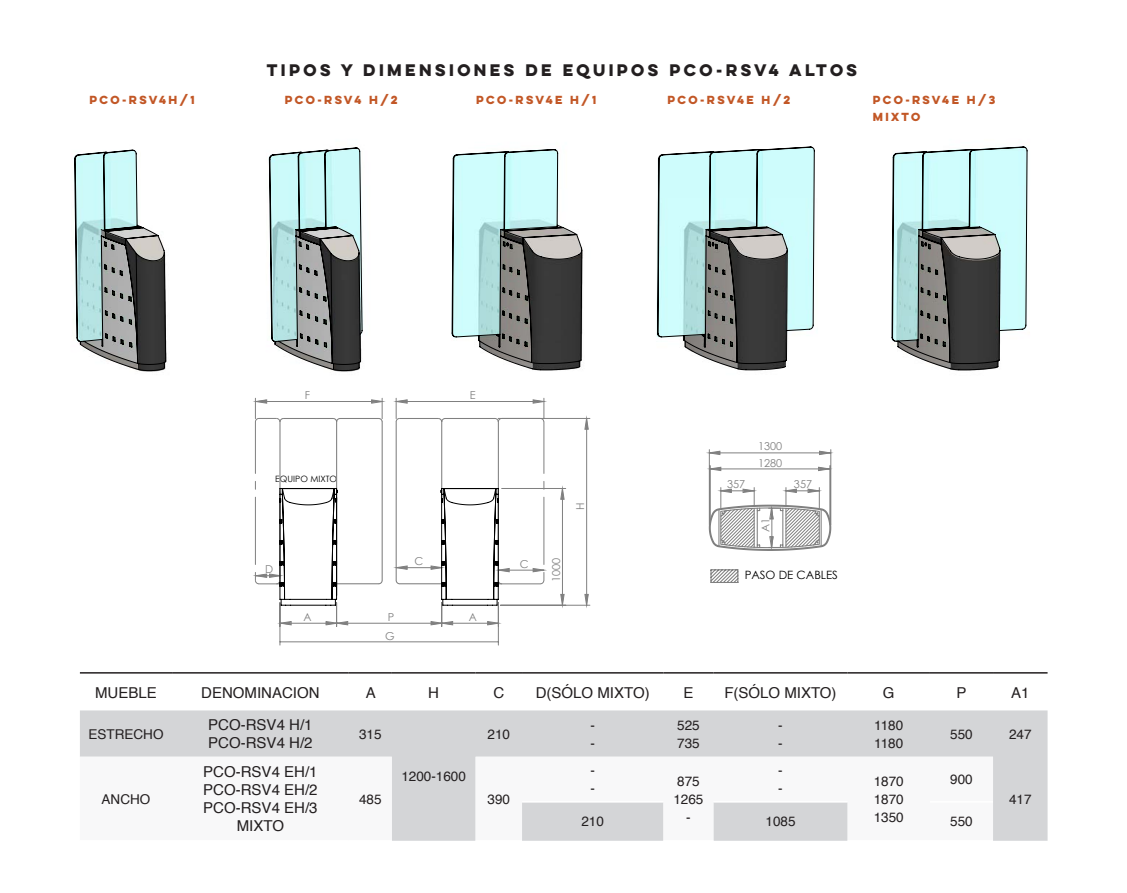
<style>
.page{position:relative;width:1127px;height:893px;background:#fff}
.page>*{position:absolute;margin:0;border:0;box-sizing:border-box;transform-origin:0 0}
.TextoCabecera{font:15px/18px "Helvetica";color:#231f20;text-align:center}
.titulo1{font:700 15px "Lulo Clean One";color:#231f20}
.textoCeldas{font:13.5px "Helvetica";color:#231f20}
.TextoCabecera-2{font:13.5px "Helvetica";color:#231f20}
.t1{font:11.4px "Century Gothic";color:#000}
.t2{font:10.95px "Century Gothic";color:#808080}
.TitleModel_planos{font:700 10.5px "Lulo Clean One";color:#c25726}
.t3{font:8.7px "Century Gothic";color:#000}
</style>
<div class="page">
<div style="left:80px;top:710px;width:967px;height:131px;background:#d4d5d7"></div>
<svg style="left:80px;top:757px;width:913px;height:84px"></svg>
<hr style="left:80px;top:672px;width:92px;height:2px;background:#231f20">
<hr style="left:172px;top:672px;width:177px;height:2px;background:#231f20">
<hr style="left:349px;top:672px;width:43px;height:2px;background:#231f20">
<hr style="left:392px;top:672px;width:84px;height:2px;background:#231f20">
<hr style="left:476px;top:672px;width:46px;height:2px;background:#231f20">
<hr style="left:522px;top:672px;width:141px;height:2px;background:#231f20">
<hr style="left:663px;top:672px;width:50px;height:2px;background:#231f20">
<hr style="left:713px;top:672px;width:134px;height:2px;background:#231f20">
<hr style="left:847px;top:672px;width:83px;height:2px;background:#231f20">
<hr style="left:930px;top:672px;width:63px;height:2px;background:#231f20">
<hr style="left:993px;top:672px;width:54px;height:2px;background:#231f20">
<hr style="left:476px;top:840px;width:46px;height:1px;background:#fff">
<hr style="left:663px;top:840px;width:50px;height:1px;background:#fff">
<hr style="left:847px;top:840px;width:83px;height:1px;background:#fff">
<hr style="left:522px;top:801px;width:141px;height:2px;background:#fff">
<hr style="left:713px;top:801px;width:134px;height:2px;background:#fff">
<hr style="left:930px;top:801px;width:63px;height:2px;background:#fff">
<hr style="left:930px;top:840px;width:63px;height:1px;background:#fff">
<hr style="left:80px;top:840px;width:92px;height:1px;background:#fff">
<hr style="left:172px;top:840px;width:177px;height:1px;background:#fff">
<hr style="left:349px;top:840px;width:43px;height:1px;background:#fff">
<svg style="left:451px;top:149px;width:131px;height:222px;background:#9eb1b0"></svg>
<svg style="left:74px;top:149px;width:93px;height:222px"></svg>
<svg style="left:269px;top:147px;width:94px;height:224px;background:#98adad"></svg>
<svg style="left:891px;top:146px;width:137px;height:225px;background:#9cb3b2"></svg>
<svg style="left:657px;top:146px;width:158px;height:225px;background:#a3bcbb"></svg>
<svg style="left:255px;top:400px;width:576px;height:225px"></svg>
<svg style="left:336px;top:622px;width:162px;height:3px"></svg>
<svg style="left:561px;top:418px;width:212px;height:187px"></svg>
<svg style="left:255px;top:418px;width:248px;height:188px"></svg>
<p class="titulo1" style="left:267px;top:58px;width:595px">TIPOS Y DIMENSIONES DE EQUIPOS PCO-RSV4 ALTOS</p>
<p class="TitleModel_planos" style="left:89px;top:92px;width:109px">PCO-RSV4H/1</p>
<p class="TitleModel_planos" style="left:285px;top:92px;width:117px">PCO-RSV4 H/2</p>
<p class="TitleModel_planos" style="left:476px;top:92px;width:124px">PCO-RSV4E H/1</p>
<p class="TitleModel_planos" style="left:667px;top:92px;width:127px">PCO-RSV4E H/2</p>
<p class="TitleModel_planos" style="left:873px;top:92px;width:126px">PCO-RSV4E H/3</p>
<p class="TitleModel_planos" style="left:873px;top:109px;width:52px">MIXTO</p>
<p class="t2" style="left:305px;top:387px;width:7px">F</p>
<p class="t2" style="left:470px;top:387px;width:7px">E</p>
<p class="t3" style="left:275px;top:472px;width:63px">EQUIPO MIXTO</p>
<p class="t2" style="left:265px;top:562px;width:10px">D</p>
<p class="t2" style="left:414px;top:554px;width:10px">C</p>
<p class="t2" style="left:520px;top:556px;width:10px">C</p>
<p class="t2" style="left:304px;top:609px;width:10px">A</p>
<p class="t2" style="left:388px;top:609px;width:8px">P</p>
<p class="t2" style="left:469px;top:609px;width:10px">A</p>
<p class="t2" style="left:385px;top:628px;width:11px">G</p>
<p class="t2" style="left:573px;top:510px;width:9px;rotate:-90deg">H</p>
<p class="t2" style="left:548px;top:582px;width:26px;rotate:-90deg">1000</p>
<p class="t2" style="left:758px;top:439px;width:26px">1300</p>
<p class="t2" style="left:727px;top:477px;width:20px">357</p>
<p class="t2" style="left:758px;top:455px;width:26px">1280</p>
<p class="t2" style="left:794px;top:477px;width:20px">357</p>
<p class="t2" style="left:758px;top:532px;width:16px;rotate:-90deg">A1</p>
<p class="t1" style="left:745px;top:567px;width:95px">PASO DE CABLES</p>
<p class="TextoCabecera" style="left:95px;top:684px;width:63px">MUEBLE</p>
<p class="TextoCabecera" style="left:201px;top:684px;width:120px">DENOMINACION</p>
<p class="TextoCabecera" style="left:366px;top:684px;width:12px">A</p>
<p class="TextoCabecera" style="left:428px;top:684px;width:12px">H</p>
<p class="TextoCabecera" style="left:493px;top:684px;width:12px">C</p>
<p class="TextoCabecera" style="left:536px;top:684px;width:115px">D(SÓLO MIXTO)</p>
<p class="TextoCabecera" style="left:683px;top:684px;width:12px">E</p>
<p class="TextoCabecera" style="left:724px;top:684px;width:114px">F(SÓLO MIXTO)</p>
<p class="TextoCabecera" style="left:883px;top:684px;width:13px">G</p>
<p class="TextoCabecera" style="left:956px;top:684px;width:12px">P</p>
<p class="TextoCabecera" style="left:1011px;top:684px;width:20px">A1</p>
<p class="TextoCabecera-2" style="left:88px;top:723px;width:77px">ESTRECHO</p>
<p class="TextoCabecera" style="left:208px;top:716px;width:106px">PCO-RSV4 H/1</p>
<p class="TextoCabecera" style="left:208px;top:734px;width:106px">PCO-RSV4 H/2</p>
<p class="textoCeldas" style="left:677px;top:714px;width:24px">525</p>
<p class="textoCeldas" style="left:677px;top:732px;width:24px">735</p>
<p class="textoCeldas" style="left:874px;top:714px;width:31px">1180</p>
<p class="textoCeldas" style="left:874px;top:732px;width:31px">1180</p>
<p class="textoCeldas" style="left:590px;top:714px;width:6px">-</p>
<p class="textoCeldas" style="left:590px;top:732px;width:6px">-</p>
<p class="textoCeldas" style="left:778px;top:714px;width:6px">-</p>
<p class="textoCeldas" style="left:778px;top:732px;width:6px">-</p>
<p class="textoCeldas" style="left:950px;top:723px;width:24px">550</p>
<p class="textoCeldas" style="left:1009px;top:723px;width:24px">247</p>
<p class="textoCeldas" style="left:487px;top:723px;width:24px">210</p>
<p class="textoCeldas" style="left:359px;top:723px;width:24px">315</p>
<p class="TextoCabecera-2" style="left:102px;top:789px;width:50px">ANCHO</p>
<p class="TextoCabecera" style="left:203px;top:763px;width:116px">PCO-RSV4 EH/1</p>
<p class="TextoCabecera" style="left:203px;top:781px;width:116px">PCO-RSV4 EH/2</p>
<p class="TextoCabecera" style="left:203px;top:799px;width:116px">PCO-RSV4 EH/3<br>MIXTO</p>
<p class="textoCeldas" style="left:401px;top:765px;width:66px">1200-1600</p>
<p class="textoCeldas" style="left:359px;top:789px;width:24px">485</p>
<p class="textoCeldas" style="left:487px;top:789px;width:24px">390</p>
<p class="textoCeldas" style="left:778px;top:760px;width:6px">-</p>
<p class="textoCeldas" style="left:778px;top:778px;width:6px">-</p>
<p class="textoCeldas" style="left:590px;top:760px;width:6px">-</p>
<p class="textoCeldas" style="left:590px;top:778px;width:6px">-</p>
<p class="textoCeldas" style="left:950px;top:769px;width:24px">900</p>
<p class="textoCeldas" style="left:874px;top:771px;width:32px">1870</p>
<p class="textoCeldas" style="left:874px;top:789px;width:32px">1870</p>
<p class="textoCeldas" style="left:874px;top:807px;width:32px">1350</p>
<p class="textoCeldas" style="left:677px;top:771px;width:24px">875</p>
<p class="textoCeldas" style="left:673px;top:789px;width:32px">1265</p>
<p class="textoCeldas" style="left:686px;top:807px;width:6px">-</p>
<p class="textoCeldas" style="left:581px;top:811px;width:24px">210</p>
<p class="textoCeldas" style="left:765px;top:811px;width:32px">1085</p>
<p class="textoCeldas" style="left:950px;top:811px;width:24px">550</p>
<p class="textoCeldas" style="left:1009px;top:789px;width:24px">417</p>
</div>
